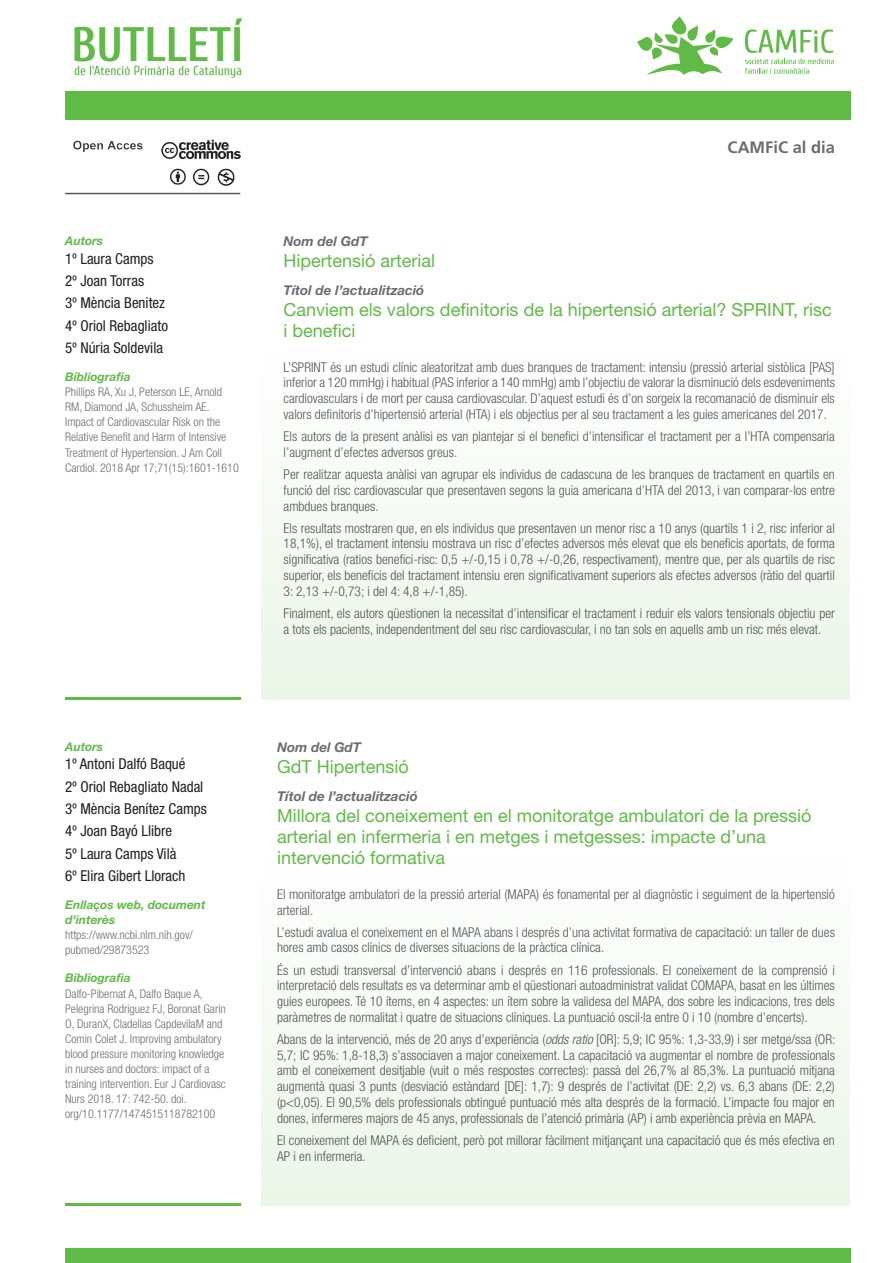
<style>
.page{position:relative;width:893px;height:1263px;background:#fff}
.page>*{position:absolute;margin:0;border:0;box-sizing:border-box;transform-origin:0 0}
.t1{font:18px/21px "Helvetica Neue LT Std";color:#60bb46}
.t2{font:700 16.5px "Frutiger LT Std";color:#6c6d70}
.Autor_negro{font:condensed 15px "Helvetica Neue LT Std";color:#231f20}
.t3{font:300 condensed 13.5px/15.8px "Helvetica Neue LT Std";color:#57585a}
.t4{font:italic 700 13.5px "Helvetica Neue LT Std";color:#6c6d70}
.Enlaces_negro{font:300 condensed 12px/15px "Helvetica Neue LT Std";color:#6c6d70}
.Autor_verde{font:italic 700 12px/15px "Helvetica Neue LT Std";color:#60bb46}
.s1{font-style:italic}
</style>
<div class="page">
<div style="left:261px;top:236px;width:589px;height:463px;background:linear-gradient(to right,#f7fbf6,#f7fbf6)"></div>
<div style="left:261px;top:742px;width:589px;height:463px;background:linear-gradient(to right,#f7fbf6,#f7fbf6)"></div>
<svg style="left:637px;top:16px;width:96px;height:59px"></svg>
<svg style="left:745px;top:29px;width:89px;height:45px"></svg>
<div style="left:65px;top:91px;width:786px;height:28px;background:#60bb46"></div>
<div style="left:65px;top:1249px;width:786px;height:14px;background:#60bb46"></div>
<hr style="left:65px;top:1203px;width:175px;height:2px;background:#60bb46">
<hr style="left:65px;top:697px;width:175px;height:2px;background:#60bb46">
<img style="left:74px;top:18px;width:169px;height:60px">
<img style="left:161px;top:139px;width:80px;height:47px">
<hr style="left:65px;top:193px;width:175px;height:1px;background:#57585a">
<img style="left:73px;top:140px;width:70px;height:12px">
<p class="Autor_verde" style="left:65px;top:233px;width:40px">Autors</p>
<p class="Autor_negro" style="left:65px;top:250px;width:90px">1º Laura Camps</p>
<p class="Autor_negro" style="left:65px;top:272px;width:80px">2º Joan Torras</p>
<p class="Autor_negro" style="left:65px;top:294px;width:101px">3º Mència Benitez</p>
<p class="Autor_negro" style="left:65px;top:317px;width:104px">4º Oriol Rebagliato</p>
<p class="Autor_negro" style="left:65px;top:339px;width:99px">5º Núria Soldevila</p>
<p class="Autor_verde" style="left:65px;top:369px;width:67px">Bibliografia</p>
<p class="Enlaces_negro" style="left:65px;top:385px;width:175px">Phillips RA, Xu J, Peterson LE, Arnold RM, Diamond JA, Schussheim AE.<br>Impact of Cardiovascular Risk on the Relative Benefit and Harm of Intensive Treatment of Hypertension. J Am Coll Cardiol. 2018 Apr 17;71(15):1601-1610</p>
<p class="t2" style="left:728px;top:138px;width:109px">CAMFiC al dia</p>
<p class="t4" style="left:284px;top:233px;width:85px">Nom del GdT</p>
<h1 class="t1" style="left:284px;top:250px;width:153px">Hipertensió arterial</h1>
<p class="t4" style="left:284px;top:282px;width:142px">Títol de l’actualització</p>
<h1 class="t1" style="left:284px;top:299px;width:550px">Canviem els valors definitoris de la hipertensió arterial? SPRINT, risc i benefici</h1>
<p class="t3" style="left:284px;top:359px;width:553px;text-align:justify">L’SPRINT és un estudi clínic aleatoritzat amb dues branques de tractament: intensiu (pressió arterial sistòlica [PAS] inferior a 120 mmHg) i habitual (PAS inferior a 140 mmHg) amb l’objectiu de valorar la disminució dels esdeveniments cardiovasculars i de mort per causa cardiovascular. D’aquest estudi és d’on sorgeix la recomanació de disminuir els valors definitoris d’hipertensió arterial (HTA) i els objectius per al seu tractament a les guies americanes del 2017.</p>
<p class="t3" style="left:284px;top:428px;width:553px">Els autors de la present anàlisi es van plantejar si el benefici d’intensificar el tractament per a l’HTA compensaria l’augment d’efectes adversos greus.</p>
<p class="t3" style="left:284px;top:466px;width:553px;text-align:justify">Per realitzar aquesta anàlisi van agrupar els individus de cadascuna de les branques de tractament en quartils en funció del risc cardiovascular que presentaven segons la guia americana d’HTA del 2013, i van comparar-los entre ambdues branques.</p>
<p class="t3" style="left:284px;top:520px;width:553px;text-align:justify">Els resultats mostraren que, en els individus que presentaven un menor risc a 10 anys (quartils 1 i 2, risc inferior al 18,1%), el tractament intensiu mostrava un risc d’efectes adversos més elevat que els beneficis aportats, de forma significativa (ratios benefici-risc: 0,5 +/-0,15 i 0,78 +/-0,26, respectivament), mentre que, per als quartils de risc superior, els beneficis del tractament intensiu eren significativament superiors als efectes adversos (ràtio del quartil 3: 2,13 +/-0,73; i del 4: 4,8 +/-1,85).</p>
<p class="t3" style="left:284px;top:605px;width:553px">Finalment, els autors qüestionen la necessitat d’intensificar el tractament i reduir els valors tensionals objectiu per a tots els pacients, independentment del seu risc cardiovascular, i no tan sols en aquells amb un risc més elevat.</p>
<p class="Autor_verde" style="left:65px;top:738px;width:40px">Autors</p>
<p class="Autor_negro" style="left:65px;top:755px;width:122px">1º Antoni Dalfó Baqué</p>
<p class="Autor_negro" style="left:65px;top:778px;width:140px">2º Oriol Rebagliato Nadal</p>
<p class="Autor_negro" style="left:65px;top:800px;width:143px">3º Mència Benítez Camps</p>
<p class="Autor_negro" style="left:65px;top:822px;width:109px">4º Joan Bayó Llibre</p>
<p class="Autor_negro" style="left:65px;top:844px;width:113px">5º Laura Camps Vilà</p>
<p class="Autor_negro" style="left:65px;top:867px;width:122px">6º Elira Gibert Llorach</p>
<p class="Autor_verde" style="left:65px;top:896px;width:142px">Enllaços web, document d’interès</p>
<p class="Enlaces_negro" style="left:65px;top:927px;width:129px">https://www.ncbi.nlm.nih.gov/ pubmed/29873523</p>
<p class="Autor_verde" style="left:65px;top:970px;width:67px">Bibliografia</p>
<p class="Enlaces_negro" style="left:65px;top:986px;width:162px">Dalfo-Pibernat A, Dalfo Baque A, Pelegrina Rodriguez FJ, Boronat Garin O, DuranX, Cladellas CapdevilaM and Comin Colet J. Improving ambulatory blood pressure monitoring knowledge in nurses and doctors: impact of a training intervention. Eur J Cardiovasc Nurs 2018. 17: 742-50. doi. org/10.1177/1474515118782100</p>
<p class="t4" style="left:277px;top:739px;width:85px">Nom del GdT</p>
<h1 class="t1" style="left:277px;top:756px;width:133px">GdT Hipertensió</h1>
<p class="t4" style="left:277px;top:788px;width:142px">Títol de l’actualització</p>
<h1 class="t1" style="left:277px;top:805px;width:536px">Millora del coneixement en el monitoratge ambulatori de la pressió arterial en infermeria i en metges i metgesses: impacte d’una intervenció formativa</h1>
<p class="t3" style="left:277px;top:886px;width:559px">El monitoratge ambulatori de la pressió arterial (MAPA) és fonamental per al diagnòstic i seguiment de la hipertensió arterial.</p>
<p class="t3" style="left:277px;top:924px;width:559px">L’estudi avalua el coneixement en el MAPA abans i després d’una activitat formativa de capacitació: un taller de dues hores amb casos clínics de diverses situacions de la pràctica clínica.</p>
<p class="t3" style="left:277px;top:962px;width:559px;text-align:justify">És un estudi transversal d’intervenció abans i després en 116 professionals. El coneixement de la comprensió i interpretació dels resultats es va determinar amb el qüestionari autoadministrat validat COMAPA, basat en les últimes guies europees. Té 10 ítems, en 4 aspectes: un ítem sobre la validesa del MAPA, dos sobre les indicacions, tres dels paràmetres de normalitat i quatre de situacions clíniques. La puntuació oscil·la entre 0 i 10 (nombre d’encerts).</p>
<p class="t3" style="left:277px;top:1031px;width:560px;text-align:justify">Abans de la intervenció, més de 20 anys d’experiència (<span class="s1">odds ratio</span> [OR]: 5,9; IC 95%: 1,3-33,9) i ser metge/ssa (OR:<br>5,7; IC 95%: 1,8-18,3) s’associaven a major coneixement. La capacitació va augmentar el nombre de professionals amb el coneixement desitjable (vuit o més respostes correctes): passà del 26,7% al 85,3%. La puntuació mitjana augmentà quasi 3 punts (desviació estàndard [DE]: 1,7): 9 després de l’activitat (DE: 2,2) vs. 6,3 abans (DE: 2,2) (p&lt;0,05). El 90,5% dels professionals obtingué puntuació més alta després de la formació. L’impacte fou major en dones, infermeres majors de 45 anys, professionals de l’atenció primària (AP) i amb experiència prèvia en MAPA.</p>
<p class="t3" style="left:277px;top:1132px;width:559px">El coneixement del MAPA és deficient, però pot millorar fàcilment mitjançant una capacitació que és més efectiva en<br>AP i en infermeria.</p>
</div>
